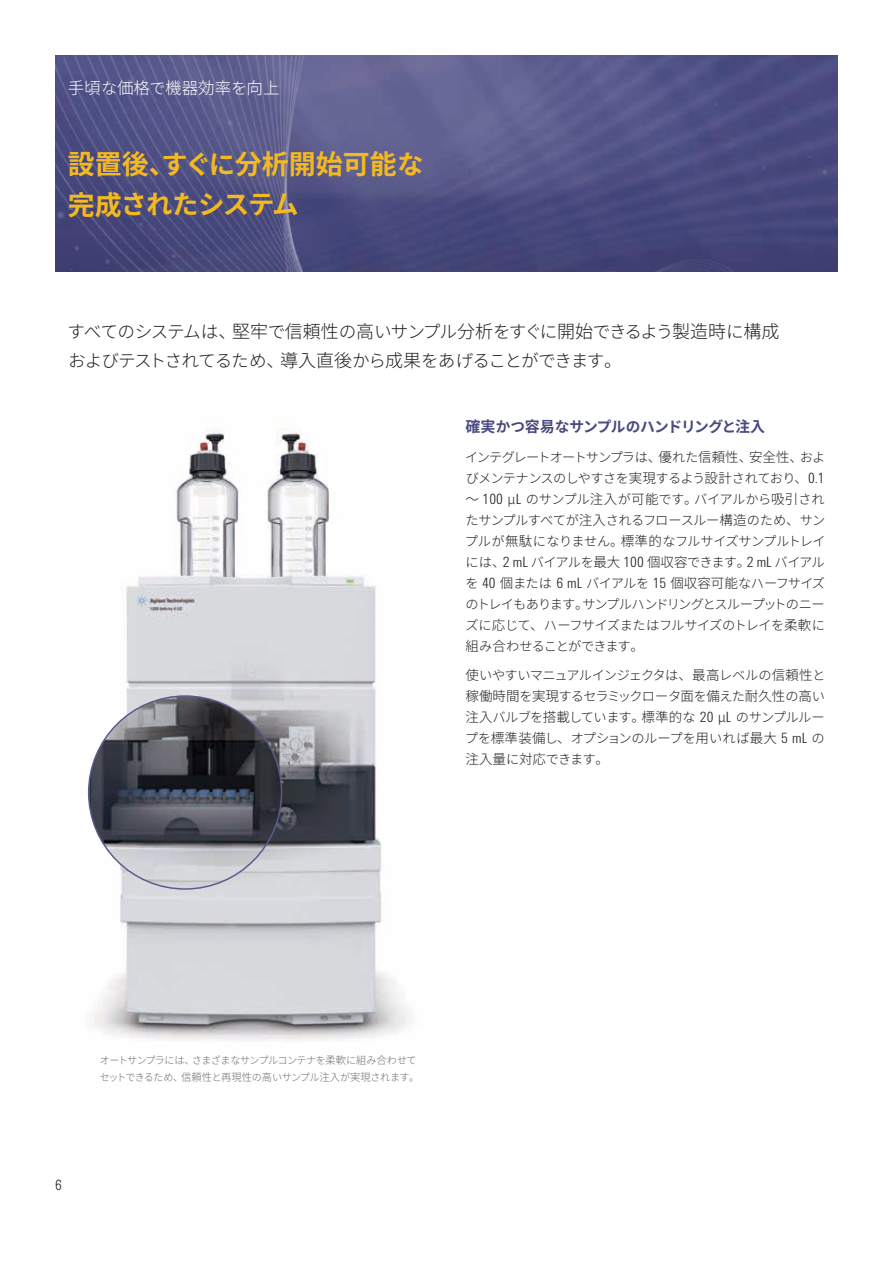
<style>
.page{position:relative;width:893px;height:1263px;background:#fff}
.page>*{position:absolute;margin:0;border:0;box-sizing:border-box;transform-origin:0 0}
.t1{font:700 27px "Noto Sans CJ Kjp";color:#f4b920}
.t2{font:700 26.4px "Noto Sans CJ Kjp";letter-spacing:-.04em;color:#f4b920}
.t3{font:300 17.7px/28.5px "Noto Sans CJ Kjp";letter-spacing:-.07em;color:#221f20}
.t4{font:300 16.5px "Noto Sans CJ Kjp";color:#fff}
.t5{font:700 14.7px "Noto Sans CJ Kjp";letter-spacing:-.04em;color:#484980}
.t6{font:300 14.55px "Agilent Condensed CFF";color:#221f20}
.t7{font:300 13.5px "Noto Sans CJ Kjp";color:#221f20}
.t8{font:300 13.2px/21px "Noto Sans CJ Kjp";letter-spacing:-.05em;color:#221f20;text-align:justify}
.t9{font:300 10.35px/16.5px "Noto Sans CJ Kjp";letter-spacing:-.065em;color:#6c6f71}
.s1{font-size:16.2px}
.s2{font-size:26.4px}
.s3{font-size:27px}
.s4{font-size:18px}
.s5{font-size:15px}
.s6{font-size:13.5px}
.s7{font-family:"Agilent Condensed CFF";font-size:14.55px}
.s8{font-size:13.2px}
.s9{font-size:10.5px}
</style>
<div class="page">
<img style="left:55px;top:56px;width:783px;height:216px">
<img style="left:87px;top:428px;width:325px;height:613px">
<img style="left:89px;top:696px;width:193px;height:193px;border-radius:96px">
<p class="t4" style="left:68px;top:79px;width:213px">手頃<span class="s1">な</span>価格<span class="s1">で</span>機器効率<span class="s1">を</span>向上</p>
<h1 class="t1" style="left:68px;top:149px;width:357px">設置後、<span class="s2">すぐに</span>分析開始可能<span class="s2">な</span></h1>
<h2 class="t2" style="left:68px;top:190px;width:232px"><span class="s3">完成</span>されたシステム</h2>
<h3 class="t3" style="left:67px;top:318px;width:713px">すべてのシステムは<span class="s4">、堅牢</span>で<span class="s4">信頼性</span>の<span class="s4">高</span>いサンプル<span class="s4">分析</span>をすぐに<span class="s4">開始</span>できるよう<span class="s4">製造時</span>に<span class="s4">構成</span>およびテストされてるため<span class="s4">、導入直後</span>から<span class="s4">成果</span>をあげることができます<span class="s4">。</span></h3>
<p class="t5" style="left:466px;top:418px;width:301px"><span class="s5">確実</span>かつ<span class="s5">容易</span>なサンプルのハンドリングと<span class="s5">注入</span></p>
<p class="t8" style="left:465px;top:447px;width:362px">インテグレートオートサンプラは<span class="s6">、優</span>れた<span class="s6">信頼性、安全性、</span>およびメンテナンスのしやすさを<span class="s6">実現</span>するよう<span class="s6">設計</span>されており<span class="s6">、</span><span class="s7">0.1</span><span class="s6">～</span> <span class="s7">100</span> <span class="s6">μ</span><span class="s7">L</span> のサンプル<span class="s6">注入</span>が<span class="s6">可能</span>です<span class="s6">。</span>バイアルから<span class="s6">吸引</span>されたサンプルすべてが<span class="s6">注入</span>されるフロースルー<span class="s6">構造</span>のため<span class="s6">、</span>サンプルが<span class="s6">無駄</span>になりません<span class="s6">。標準的</span>なフルサイズサンプルトレイには<span class="s6">、</span><span class="s7">2 mL</span> バイアルを<span class="s6">最大</span> <span class="s7">100</span> <span class="s6">個収容</span>できます<span class="s6">。</span><span class="s7">2 mL</span> バイアルを <span class="s7">40</span> <span class="s6">個</span>または <span class="s7">6 mL</span> バイアルを <span class="s7">15</span> <span class="s6">個収容可能</span>なハーフサイズのトレイもあります<span class="s6">。</span>サンプルハンドリングとスループットのニーズに<span class="s6">応</span>じて<span class="s6">、</span>ハーフサイズまたはフルサイズのトレイを<span class="s6">柔軟</span>に<span class="s6">組</span>み<span class="s6">合</span>わせることができます<span class="s6">。</span></p>
<p class="t8" style="left:465px;top:665px;width:362px"><span class="s6">使</span>いやすいマニュアルインジェクタは<span class="s6">、最高</span>レベルの<span class="s6">信頼性</span>と<span class="s6">稼働時間</span>を<span class="s6">実現</span>するセラミックロータ<span class="s6">面</span>を<span class="s6">備</span>えた<span class="s6">耐久性</span>の<span class="s6">高</span>い<span class="s6">注入</span>バルブを<span class="s6">搭載</span>しています<span class="s6">。標準的</span>な <span class="s7">20</span> <span class="s6">μ</span><span class="s7">L</span> のサンプルループを<span class="s6">標準装備</span>し<span class="s6">、</span>オプションのループを<span class="s6">用</span>いれば<span class="s6">最大</span> <span class="s7">5 mL</span> の</p>
<p class="t7" style="left:466px;top:752px;width:145px">注入量<span class="s8">に</span>対応<span class="s8">できます</span>。</p>
<p class="t9" style="left:100px;top:1052px;width:321px">オートサンプラには<span class="s9">、</span>さまざまなサンプルコンテナを<span class="s9">柔軟</span>に<span class="s9">組</span>み<span class="s9">合</span>わせてセットできるため<span class="s9">、信頼性</span>と<span class="s9">再現性</span>の<span class="s9">高</span>いサンプル<span class="s9">注入</span>が<span class="s9">実現</span>されます<span class="s9">。</span></p>
<p class="t6" style="left:55px;top:1174px;width:8px">6</p>
</div>
